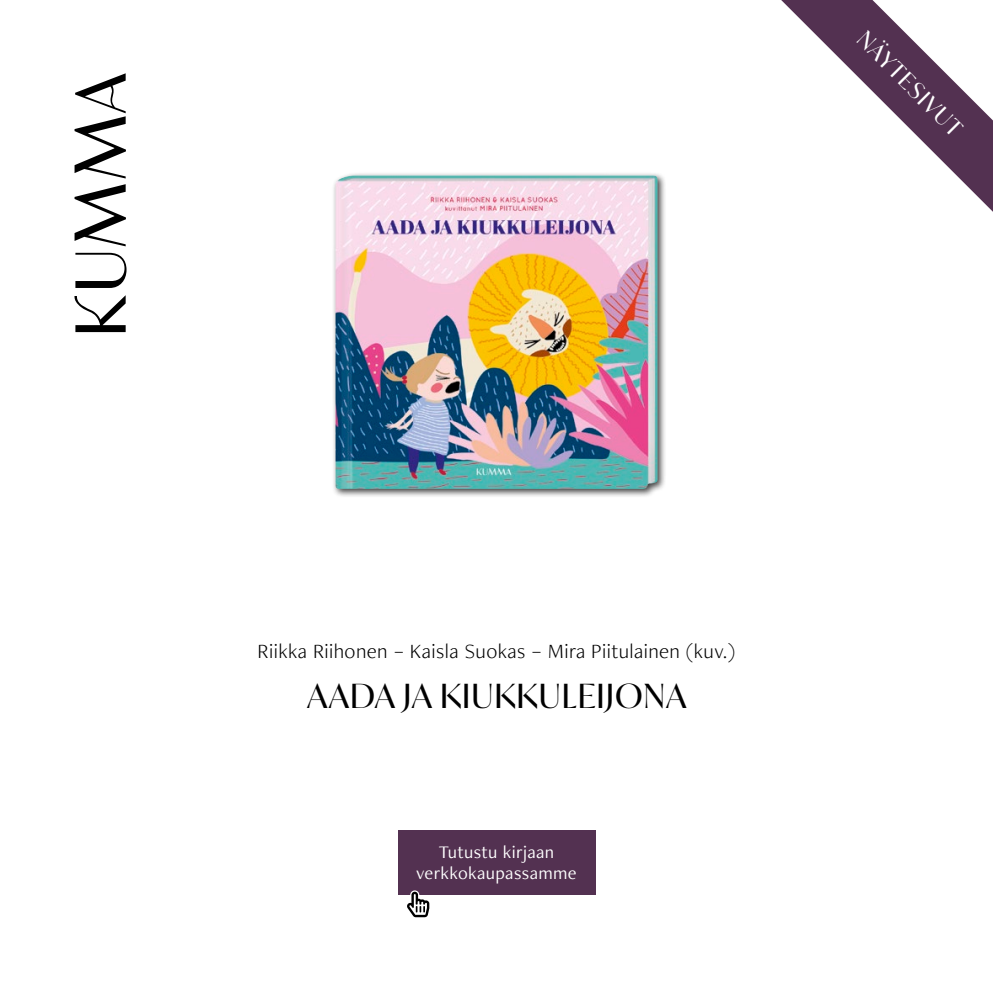
<style>
.page{position:relative;width:993px;height:993px;background:#fff}
.page>*{position:absolute;margin:0;border:0;box-sizing:border-box;transform-origin:0 0}
.teoksen_nimi{font:33.25px "Ivy Mode";letter-spacing:.03em;color:#000}
.t1{font:22.75px "Ivy Mode";color:#fff}
.tekijä_t{font:300 21px "Freight Neo Pro";letter-spacing:.02em;color:#000}
.t2{font:18.38px/21px "Freight Neo Pro";letter-spacing:.02em;color:#fff;text-align:center}
</style>
<div class="page">
<svg style="left:781px;top:0;width:211px;height:211px"></svg>
<svg style="left:75px;top:253px;width:51px;height:35px"></svg>
<svg style="left:74px;top:295px;width:52px;height:37px"></svg>
<svg style="left:74px;top:184px;width:52px;height:62px"></svg>
<svg style="left:74px;top:73px;width:52px;height:105px"></svg>
<div style="left:331px;top:171px;width:336px;height:327px;background:#000;opacity:.75"></div>
<img style="left:335px;top:175px;width:322px;height:314px">
<div style="left:398px;top:829px;width:197px;height:65px;background:#533151"></div>
<svg style="left:403px;top:890px;width:29px;height:28px"></svg>
<p class="t1" style="left:871px;top:24px;width:139px;rotate:45deg">NÄYTESIVUT</p>
<p class="tekijä_t" style="left:257px;top:636px;width:479px">Riikka Riihonen – Kaisla Suokas – Mira Piitulainen (kuv.)</p>
<p class="teoksen_nimi" style="left:307px;top:673px;width:381px">AADA JA KIUKKULEIJONA</p>
<p class="t2" style="left:416px;top:840px;width:162px">Tutustu kirjaan verkkokaupassamme</p>
</div>
